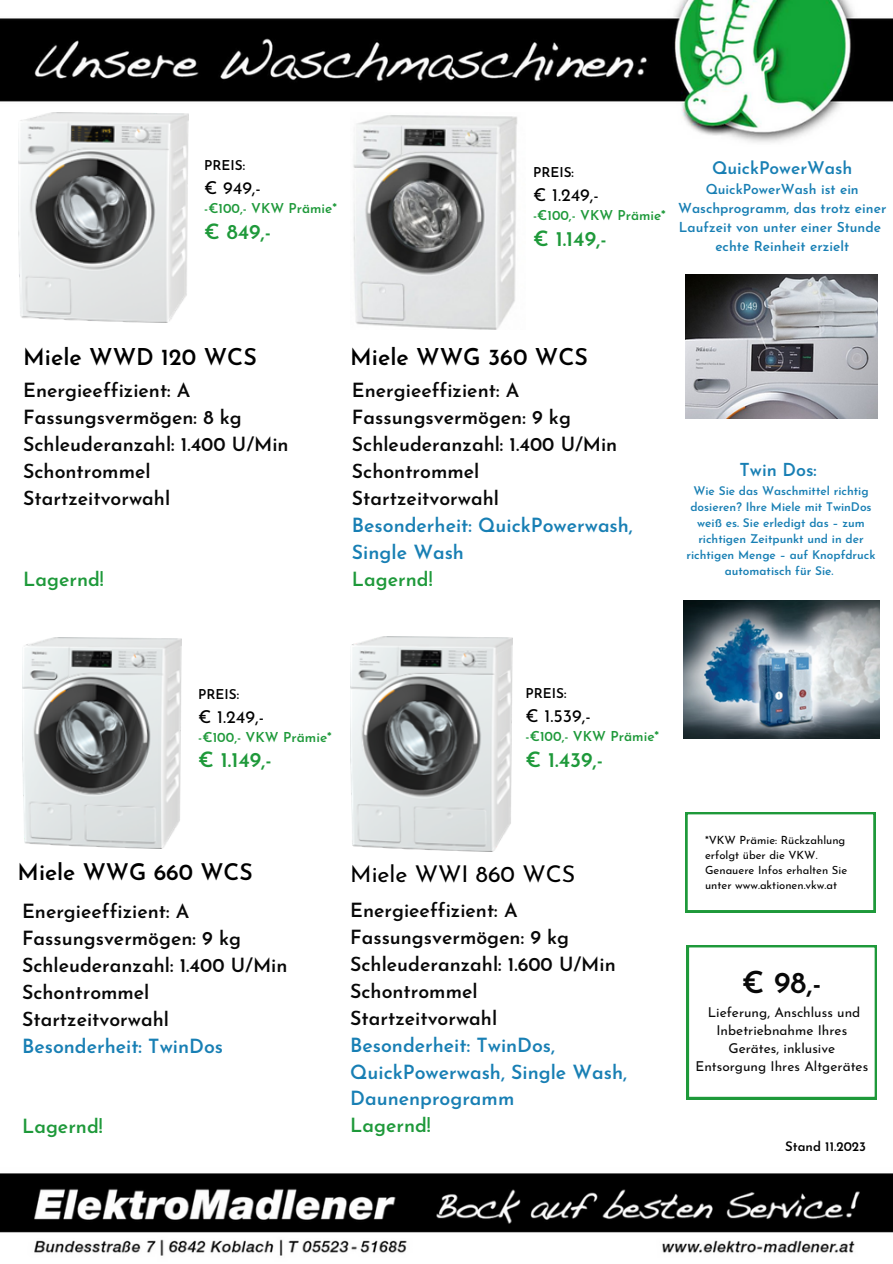
<style>
.page{position:relative;width:893px;height:1264px;background:#fff}
.page>*{position:absolute;margin:0;border:0;box-sizing:border-box;transform-origin:0 0}
.t1{font:600 30.15px "Josefin Sans";color:#080808}
.t2{font:600 23.1px "Josefin Sans";color:#000}
.t3{font:23.1px "Josefin Sans";color:#000}
.t4{font:600 22.8px "Josefin Sans";color:#000}
.t5{font:600 21px "Josefin Sans";color:#1e993a}
.t6{font:600 19.5px "Josefin Sans";color:#080808}
.t7{font:600 19.5px/27px "Josefin Sans";color:#187fb4}
.t8{font:600 19.5px "Josefin Sans";color:#1e993a}
.t9{font:17.85px "Josefin Sans";color:#000}
.t10{font:600 17.85px "Josefin Sans";color:#187fb4}
.t11{font:600 17.4px "Josefin Sans";color:#187fb4}
.t12{font:600 13.8px "Josefin Sans";color:#187fb4}
.t13{font:13.65px/18px "Josefin Sans";color:#080808;text-align:center}
.t14{font:600 13.65px "Josefin Sans";color:#1e993a}
.t15{font:600 13.5px "Josefin Sans";color:#1e993a}
.t16{font:600 13.5px "Josefin Sans";color:#000}
.t17{font:600 13.2px "Josefin Sans";color:#000}
.t18{font:600 11.85px/15.9px "Josefin Sans";color:#187fb4;text-align:center}
.t19{font:11.25px/15px "Josefin Sans";color:#000}
</style>
<div class="page">
<img style="left:0;top:0;width:892px;height:1256px">
<img style="left:18px;top:113px;width:171px;height:209px">
<img style="left:350px;top:113px;width:175px;height:217px">
<img style="left:22px;top:638px;width:160px;height:210px">
<img style="left:350px;top:637px;width:162px;height:214px">
<img style="left:683px;top:600px;width:196px;height:138px">
<img style="left:685px;top:275px;width:192px;height:144px">
<svg style="left:685px;top:812px;width:190px;height:100px"></svg>
<svg style="left:686px;top:945px;width:190px;height:154px"></svg>
<p class="t16" style="left:204px;top:160px;width:42px">PREIS:</p>
<p class="t9" style="left:204px;top:180px;width:58px">€ 949,-</p>
<p class="t15" style="left:204px;top:203px;width:134px">-€100,- VKW Prämie*</p>
<p class="t5" style="left:204px;top:223px;width:69px">€ 849,-</p>
<p class="t16" style="left:533px;top:167px;width:42px">PREIS:</p>
<p class="t9" style="left:533px;top:187px;width:67px">€ 1.249,-</p>
<p class="t15" style="left:533px;top:210px;width:134px">-€100,- VKW Prämie*</p>
<p class="t5" style="left:533px;top:230px;width:75px">€ 1.149,-</p>
<p class="t11" style="left:712px;top:161px;width:142px">QuickPowerWash</p>
<p class="t12" style="left:705px;top:183px;width:155px">QuickPowerWash ist ein</p>
<p class="t12" style="left:678px;top:202px;width:210px">Waschprogramm, das trotz einer</p>
<p class="t12" style="left:679px;top:221px;width:203px">Laufzeit von unter einer Stunde</p>
<p class="t12" style="left:715px;top:240px;width:135px">echte Reinheit erzielt</p>
<p class="t2" style="left:23px;top:347px;width:235px">Miele WWD 120 WCS</p>
<p class="t6" style="left:23px;top:382px;width:169px">Energieeffizient: A</p>
<p class="t6" style="left:23px;top:409px;width:220px">Fassungsvermögen: 8 kg</p>
<p class="t6" style="left:23px;top:436px;width:267px">Schleuderanzahl: 1.400 U/Min</p>
<p class="t6" style="left:23px;top:463px;width:129px">Schontrommel</p>
<p class="t6" style="left:23px;top:490px;width:148px">Startzeitvorwahl</p>
<p class="t8" style="left:23px;top:571px;width:82px">Lagernd!</p>
<p class="t2" style="left:350px;top:347px;width:239px">Miele WWG 360 WCS</p>
<p class="t6" style="left:352px;top:382px;width:169px">Energieeffizient: A</p>
<p class="t6" style="left:352px;top:409px;width:220px">Fassungsvermögen: 9 kg</p>
<p class="t6" style="left:352px;top:436px;width:267px">Schleuderanzahl: 1.400 U/Min</p>
<p class="t6" style="left:352px;top:463px;width:129px">Schontrommel</p>
<p class="t6" style="left:352px;top:490px;width:148px">Startzeitvorwahl</p>
<p class="t7" style="left:352px;top:513px;width:282px">Besonderheit: QuickPowerwash,<br>Single Wash</p>
<p class="t8" style="left:352px;top:571px;width:82px">Lagernd!</p>
<p class="t10" style="left:739px;top:463px;width:79px">Twin Dos:</p>
<p class="t18" style="left:686px;top:484px;width:191px">Wie Sie das Waschmittel richtig dosieren? Ihre Miele mit TwinDos weiß es. Sie erledigt das – zum richtigen Zeitpunkt und in der richtigen Menge – auf Knopfdruck automatisch für Sie.</p>
<p class="t16" style="left:198px;top:688px;width:42px">PREIS:</p>
<p class="t9" style="left:198px;top:709px;width:67px">€ 1.249,-</p>
<p class="t14" style="left:198px;top:731px;width:135px">-€100,- VKW Prämie*</p>
<p class="t5" style="left:198px;top:751px;width:75px">€ 1.149,-</p>
<p class="t16" style="left:525px;top:687px;width:42px">PREIS:</p>
<p class="t9" style="left:525px;top:708px;width:67px">€ 1.539,-</p>
<p class="t14" style="left:525px;top:730px;width:135px">-€100,- VKW Prämie*</p>
<p class="t5" style="left:525px;top:750px;width:79px">€ 1.439,-</p>
<p class="t4" style="left:18px;top:863px;width:237px">Miele WWG 660 WCS</p>
<p class="t6" style="left:22px;top:902px;width:169px">Energieeffizient: A</p>
<p class="t6" style="left:22px;top:929px;width:220px">Fassungsvermögen: 9 kg</p>
<p class="t6" style="left:22px;top:956px;width:267px">Schleuderanzahl: 1.400 U/Min</p>
<p class="t6" style="left:22px;top:983px;width:129px">Schontrommel</p>
<p class="t6" style="left:22px;top:1010px;width:148px">Startzeitvorwahl</p>
<p class="t7" style="left:22px;top:1034px;width:202px">Besonderheit: TwinDos</p>
<p class="t8" style="left:22px;top:1118px;width:82px">Lagernd!</p>
<p class="t3" style="left:350px;top:864px;width:226px">Miele WWI 860 WCS</p>
<p class="t6" style="left:350px;top:901px;width:169px">Energieeffizient: A</p>
<p class="t6" style="left:350px;top:928px;width:220px">Fassungsvermögen: 9 kg</p>
<p class="t6" style="left:350px;top:955px;width:267px">Schleuderanzahl: 1.600 U/Min</p>
<p class="t6" style="left:350px;top:982px;width:129px">Schontrommel</p>
<p class="t6" style="left:350px;top:1009px;width:148px">Startzeitvorwahl</p>
<p class="t7" style="left:350px;top:1033px;width:278px">Besonderheit: TwinDos,<br>QuickPowerwash, Single Wash,<br>Daunenprogramm</p>
<p class="t8" style="left:350px;top:1117px;width:82px">Lagernd!</p>
<p class="t19" style="left:705px;top:833px;width:144px">*VKW Prämie: Rückzahlung erfolgt über die VKW.<br>Genauere Infos erhalten Sie unter www.aktionen.vkw.at</p>
<p class="t1" style="left:741px;top:970px;width:81px">€ 98,-</p>
<p class="t13" style="left:695px;top:1005px;width:174px">Lieferung, Anschluss und<br>Inbetriebnahme Ihres<br>Gerätes, inklusive<br>Entsorgung Ihres Altgerätes</p>
<p class="t17" style="left:785px;top:1141px;width:82px">Stand 11.2023</p>
</div>
